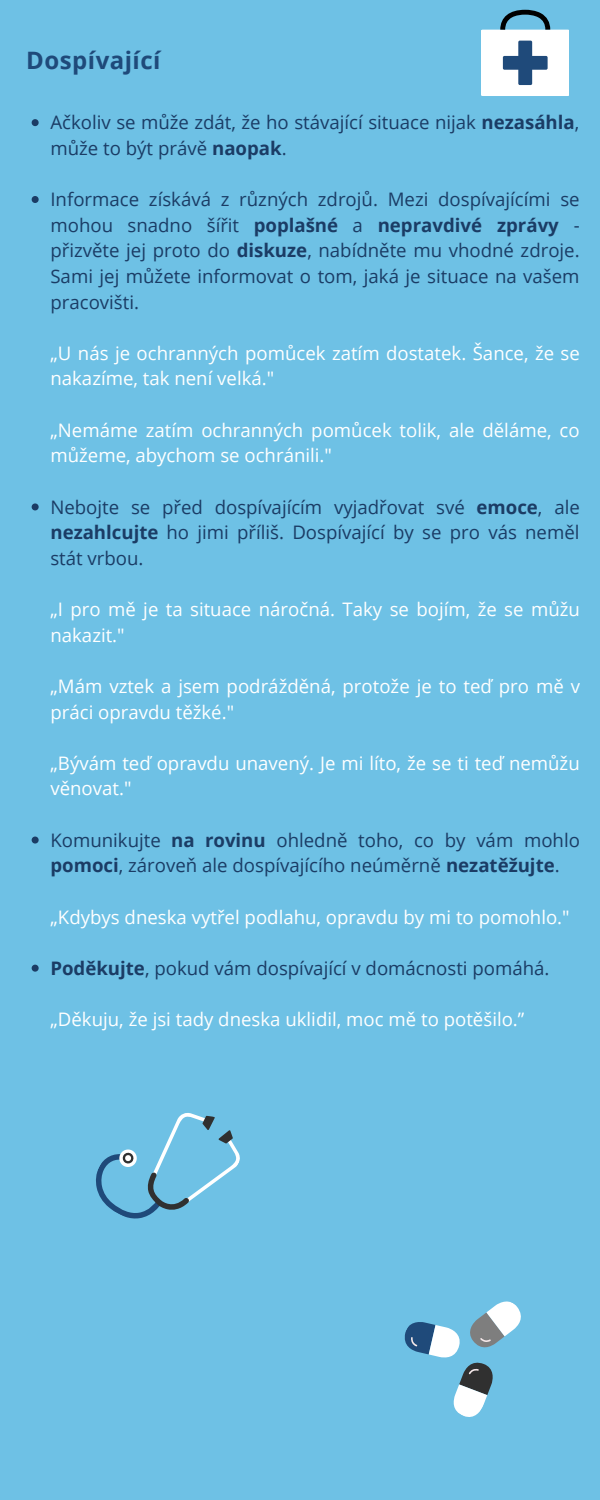
<style>
.page{position:relative;width:600px;height:1500px;background:#6ec1e5}
.page>*{position:absolute;margin:0;border:0;box-sizing:border-box;transform-origin:0 0}
.t1{font:700 24px "Open Sans";letter-spacing:.02em;color:#1f4a7a}
.t2{font:18.6px/25.6px "Open Sans";color:#1b3c65}
.t3{font:18.6px/25.6px "Open Sans";color:#fff}
.s1{font-weight:700}
</style>
<div class="page">
<svg style="left:404px;top:1301px;width:117px;height:116px"></svg>
<svg style="left:32px;top:119px;width:7px;height:7px"></svg>
<svg style="left:32px;top:196px;width:7px;height:7px"></svg>
<svg style="left:32px;top:503px;width:7px;height:7px"></svg>
<svg style="left:32px;top:837px;width:7px;height:7px"></svg>
<svg style="left:32px;top:965px;width:7px;height:7px"></svg>
<svg style="left:96px;top:1113px;width:144px;height:106px"></svg>
<svg style="left:481px;top:10px;width:88px;height:86px"></svg>
<p class="t1" style="left:26px;top:43px;width:136px">Dospívající</p>
<p class="t2" style="left:50px;top:109px;width:530px">Ačkoliv se může zdát, že ho stávající situace nijak <span class="s1">nezasáhla</span>, může to být právě <span class="s1">naopak</span>.</p>
<p class="t2" style="left:50px;top:186px;width:531px;text-align:justify">Informace získává z různých zdrojů. Mezi dospívajícími se mohou snadno šířit <span class="s1">poplašné</span> a <span class="s1">nepravdivé zprávy</span> - přizvěte jej proto do <span class="s1">diskuze</span>, nabídněte mu vhodné zdroje.<br>Sami jej můžete informovat o tom, jaká je situace na vašem pracovišti.</p>
<p class="t3" style="left:50px;top:340px;width:531px">„U nás je ochranných pomůcek zatím dostatek. Šance, že se nakazíme, tak není velká."</p>
<p class="t3" style="left:50px;top:417px;width:531px">„Nemáme zatím ochranných pomůcek tolik, ale děláme, co můžeme, abychom se ochránili."</p>
<p class="t2" style="left:50px;top:494px;width:531px;text-align:justify">Nebojte se před dospívajícím vyjadřovat své <span class="s1">emoce</span>, ale <span class="s1">nezahlcujte</span> ho jimi příliš. Dospívající by se pro vás neměl stát vrbou.</p>
<p class="t3" style="left:50px;top:596px;width:531px">„I pro mě je ta situace náročná. Taky se bojím, že se můžu nakazit."</p>
<p class="t3" style="left:50px;top:673px;width:531px">„Mám vztek a jsem podrážděná, protože je to teď pro mě v práci opravdu těžké."</p>
<p class="t3" style="left:50px;top:750px;width:531px">„Bývám teď opravdu unavený. Je mi líto, že se ti teď nemůžu věnovat."</p>
<p class="t2" style="left:50px;top:827px;width:531px">Komunikujte <span class="s1">na rovinu</span> ohledně toho, co by vám mohlo <span class="s1">pomoci</span>, zároveň ale dospívajícího neúměrně <span class="s1">nezatěžujte</span>.</p>
<p class="t3" style="left:50px;top:903px;width:521px">„Kdybys dneska vytřel podlahu, opravdu by mi to pomohlo."</p>
<p class="t2" style="left:50px;top:955px;width:501px"><span class="s1">Poděkujte</span>, pokud vám dospívající v domácnosti pomáhá.</p>
<p class="t3" style="left:50px;top:1006px;width:476px">„Děkuju, že jsi tady dneska uklidil, moc mě to potěšilo.”</p>
</div>
